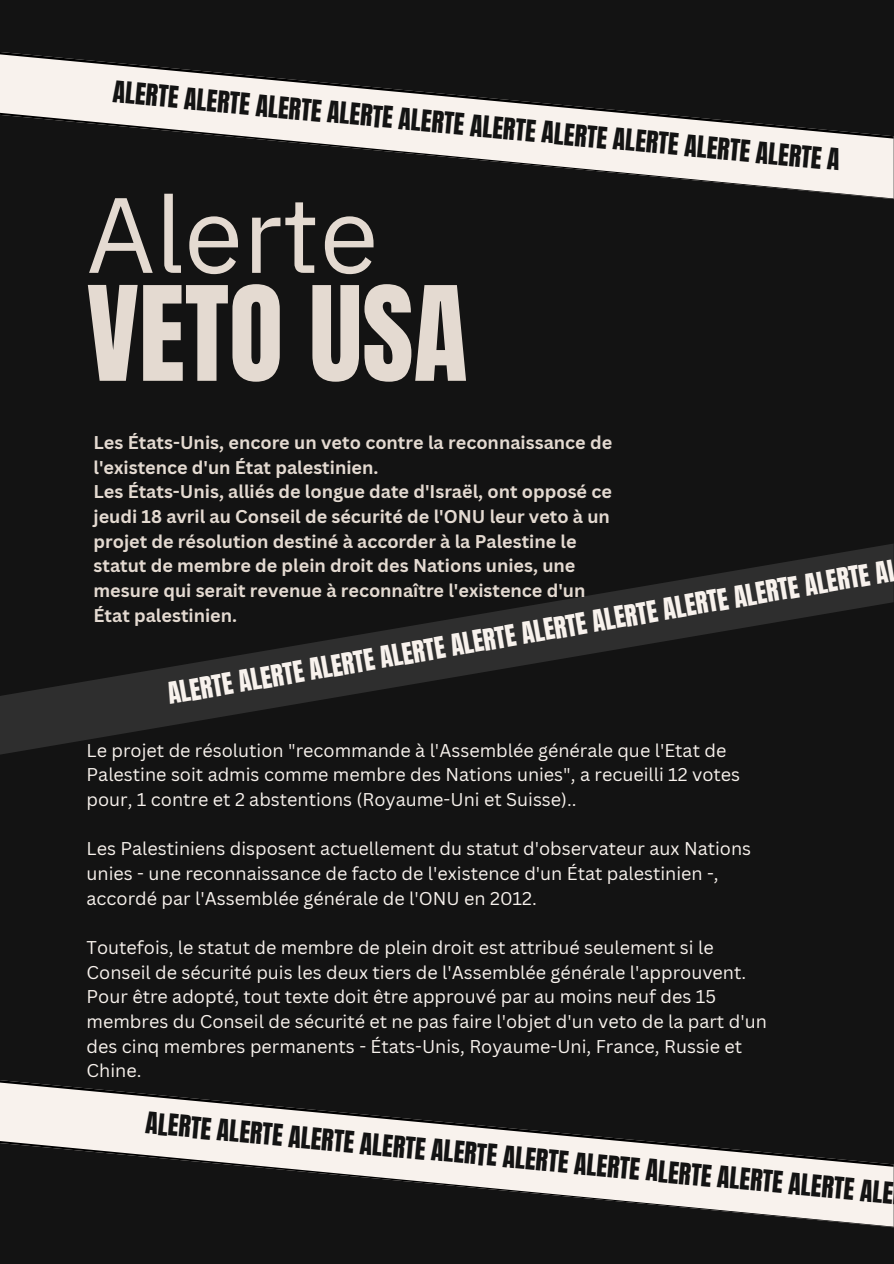
<style>
.page{position:relative;width:894px;height:1264px;background:#fff}
.page>*{position:absolute;margin:0;border:0;box-sizing:border-box;transform-origin:0 0}
.t1{font:111.45px "Anton";color:#e4dad1}
.t2{font:106.95px "IBM Plex Sans";color:#e4dad1}
.t3{font:25.5px "Anton";color:#131313}
.t4{font:25.5px "Anton";color:#f8f2ed}
.t5{font:18px/24.6px "Canva Sans";color:#f8f2ed}
.t6{font:700 18px/24.6px "Canva Sans";color:#e4dad1}
</style>
<div class="page">
<div style="left:0;top:0;width:893px;height:1263px;background:#131313"></div>
<svg style="left:0;top:544px;width:893px;height:210px"></svg>
<svg style="left:0;top:52px;width:893px;height:147px"></svg>
<svg style="left:0;top:1080px;width:893px;height:147px"></svg>
<h3 class="t3" style="left:114px;top:76px;width:731px;rotate:5deg">ALERTE ALERTE ALERTE ALERTE ALERTE ALERTE ALERTE ALERTE ALERTE ALERTE A</h3>
<h2 class="t2" style="left:87px;top:163px;width:293px">Alerte</h2>
<h1 class="t1" style="left:87px;top:254px;width:382px">VETO USA</h1>
<p class="t6" style="left:93px;top:429px;width:520px">Les États-Unis, encore un veto contre la reconnaissance de l'existence d'un État palestinien.<br>Les États-Unis, alliés de longue date d'Israël, ont opposé ce jeudi 18 avril au Conseil de sécurité de l'ONU leur veto à un projet de résolution destiné à accorder à la Palestine le statut de membre de plein droit des Nations unies, une mesure qui serait revenue à reconnaître l'existence d'un État palestinien.</p>
<h3 class="t4" style="left:165px;top:678px;width:741px;rotate:-10deg">ALERTE ALERTE ALERTE ALERTE ALERTE ALERTE ALERTE ALERTE ALERTE ALERTE AL</h3>
<p class="t5" style="left:87px;top:737px;width:655px">Le projet de résolution "recommande à l'Assemblée générale que l'Etat de<br>Palestine soit admis comme membre des Nations unies", a recueilli 12 votes pour, 1 contre et 2 abstentions (Royaume-Uni et Suisse)..</p>
<p class="t5" style="left:87px;top:836px;width:666px">Les Palestiniens disposent actuellement du statut d'observateur aux Nations unies - une reconnaissance de facto de l'existence d'un État palestinien -, accordé par l'Assemblée générale de l'ONU en 2012.</p>
<p class="t5" style="left:87px;top:934px;width:681px">Toutefois, le statut de membre de plein droit est attribué seulement si le Conseil de sécurité puis les deux tiers de l'Assemblée générale l'approuvent.<br>Pour être adopté, tout texte doit être approuvé par au moins neuf des 15 membres du Conseil de sécurité et ne pas faire l'objet d'un veto de la part d'un des cinq membres permanents - États-Unis, Royaume-Uni, France, Russie et Chine.</p>
<h3 class="t3" style="left:147px;top:1106px;width:752px;rotate:5deg">ALERTE ALERTE ALERTE ALERTE ALERTE ALERTE ALERTE ALERTE ALERTE ALERTE ALE</h3>
</div>
